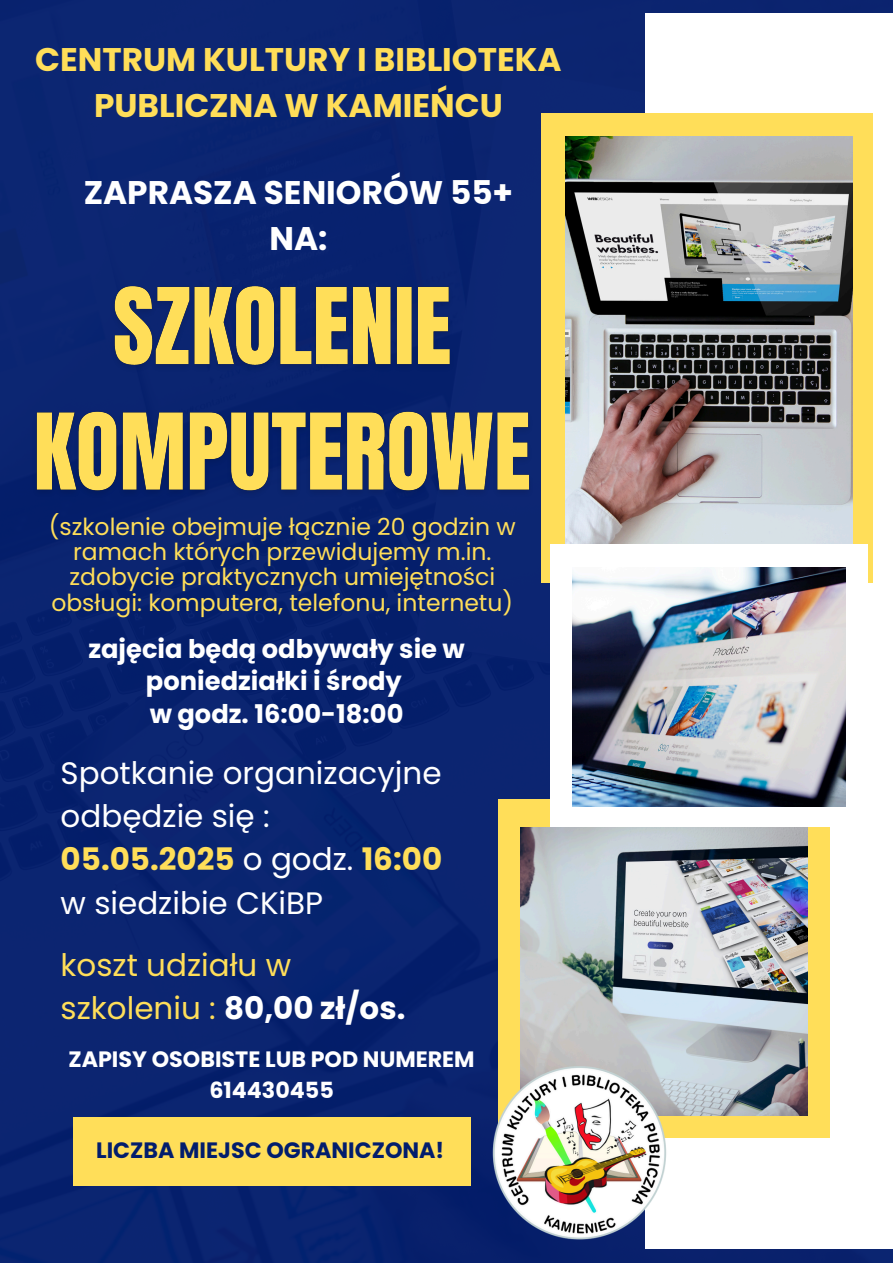
<style>
.page{position:relative;width:893px;height:1263px;background:#fff}
.page>*{position:absolute;margin:0;border:0;box-sizing:border-box;transform-origin:0 0}
.t1{font:700 32.7px/45.5px "Poppins";color:#ffde59;text-align:center}
.t2{font:700 32.7px/45.5px "Poppins";color:#fff;text-align:center}
.t3{font:30.97px/43.3px "Poppins";color:#fff}
.t4{font:30.97px/43.3px "Poppins";color:#ffde59}
.t5{font:700 25.72px/32.6px "Poppins";color:#fff;text-align:center}
.t6{font:23.48px/25.3px "Poppins";color:#ffde59;text-align:center}
.t7{font:700 22.2px/30.9px "Poppins";color:#fff;text-align:center}
.t8{font:700 22.2px "Poppins";color:#021d6d}
.s1{font-weight:700;color:#ffde59}
.s2{font-weight:700;color:#fff}
</style>
<div class="page">
<div style="left:0;top:0;width:892px;height:1262px;background:#0b2571"></div>
<div style="left:645px;top:13px;width:248px;height:1236px;background:#fff"></div>
<div style="left:541px;top:114px;width:331px;height:469px;background:#ffde59"></div>
<div style="left:498px;top:799px;width:332px;height:338px;background:#ffde59"></div>
<img style="left:566px;top:137px;width:286px;height:407px">
<img style="left:521px;top:827px;width:286px;height:288px">
<div style="left:550px;top:544px;width:318px;height:283px;background:#fff"></div>
<img style="left:572px;top:567px;width:273px;height:239px">
<div style="left:73px;top:1117px;width:397px;height:69px;background:#ffde59"></div>
<img style="left:470px;top:1044px;width:219px;height:219px">
<img style="left:29px;top:263px;width:510px;height:256px">
<h2 class="t1" style="left:35px;top:37px;width:528px">CENTRUM KULTURY I BIBLIOTEKA<br>PUBLICZNA W KAMIEŃCU</h2>
<h5 class="t2" style="left:84px;top:170px;width:431px">ZAPRASZA SENIORÓW 55+<br>NA:</h5>
<h3 class="t6" style="left:49px;top:514px;width:468px">(szkolenie obejmuje łącznie 20 godzin w ramach których przewidujemy m.in. zdobycie praktycznych umiejętności obsługi: komputera, telefonu, internetu)</h3>
<p class="t5" style="left:88px;top:632px;width:378px">zajęcia będą odbywały sie w poniedziałki i środy<br>w godz. 16:00-18:00</p>
<h2 class="t3" style="left:61px;top:751px;width:383px">Spotkanie organizacyjne odbędzie się :<br><span class="s1">05.05.2025</span> o godz. <span class="s1">16:00 </span>w siedzibie CKiBP</h2>
<p class="t4" style="left:61px;top:943px;width:346px">koszt udziału w szkoleniu : <span class="s2">80,00 zł/os.</span></p>
<p class="t7" style="left:68px;top:1044px;width:408px">ZAPISY OSOBISTE LUB POD NUMEREM<br>614430455</p>
<h4 class="t8" style="left:96px;top:1135px;width:350px">LICZBA MIEJSC OGRANICZONA!</h4>
</div>
